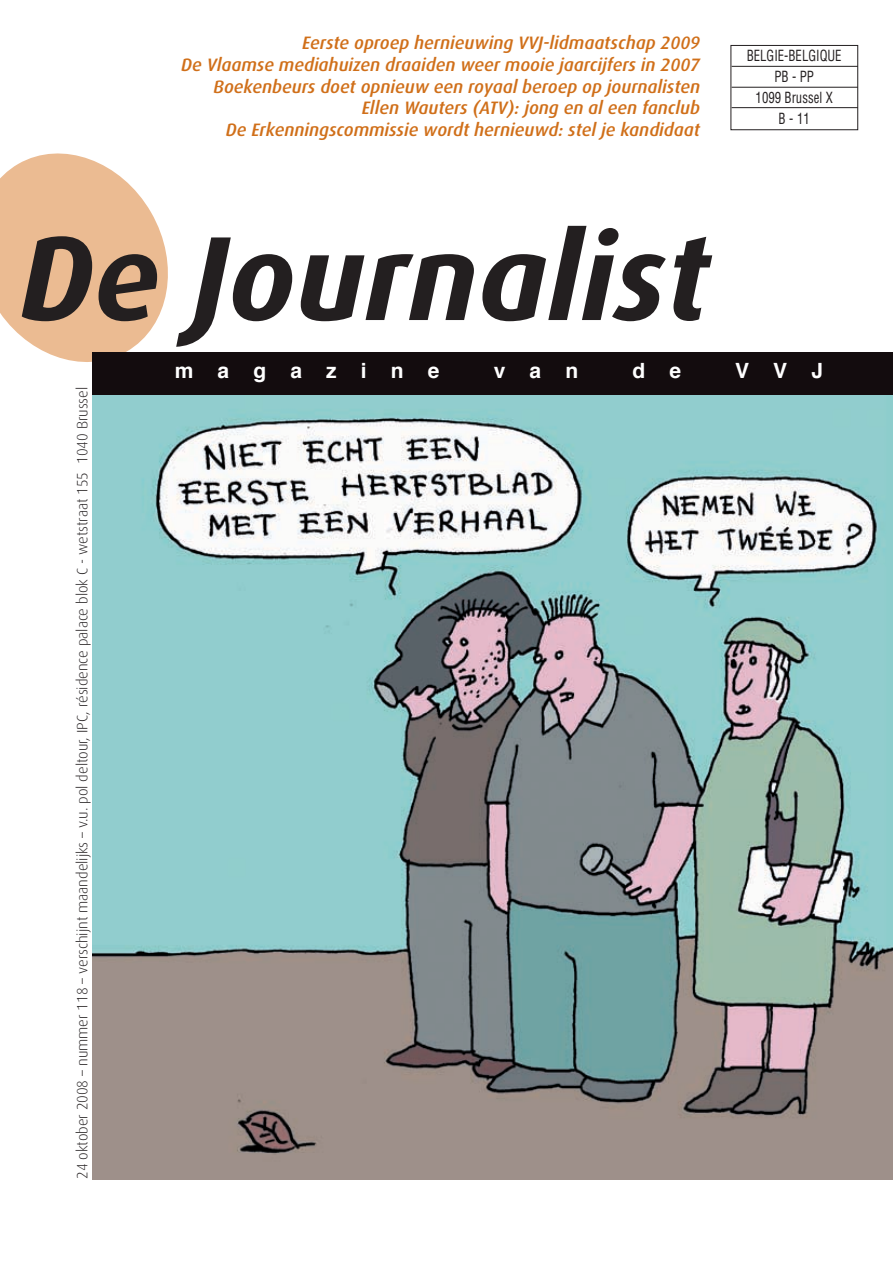
<style>
.page{position:relative;width:893px;height:1263px;background:#fff}
.page>*{position:absolute;margin:0;border:0;box-sizing:border-box;transform-origin:0 0}
.t1{font:italic 700 120px "Dax";color:#231f20}
.t2{font:700 21px "Helvetica";letter-spacing:1.15em;color:#fff}
.t3{font:italic 500 18px/21.6px "Dax";color:#d06f19;text-align:right}
.t4{font:300 15px "Dax";letter-spacing:-.005em;color:#231f20}
.t5{font:condensed 15px/21px "Helvetica LT Std";color:#231f20;text-align:center;scale:.85 1}
</style>
<div class="page">
<img style="left:92px;top:395px;width:801px;height:784px">
<svg style="left:0;top:153px;width:181px;height:209px"></svg>
<div style="left:92px;top:353px;width:801px;height:42px;background:#130c0e"></div>
<div style="left:730px;top:45px;width:128px;height:85px;border:1px solid #231f20"></div>
<hr style="left:732px;top:66px;width:126px;height:1px;background:#231f20">
<hr style="left:732px;top:87px;width:126px;height:1px;background:#231f20">
<hr style="left:732px;top:107px;width:126px;height:1px;background:#231f20">
<p class="t3" style="left:181px;top:33px;width:520px">Eerste oproep hernieuwing VVJ-lidmaatschap 2009<br>De Vlaamse mediahuizen draaiden weer mooie jaarcijfers in 2007<br>Boekenbeurs doet opnieuw een royaal beroep op journalisten Ellen Wauters (ATV): jong en al een fanclub<br>De Erkenningscommissie wordt hernieuwd: stel je kandidaat</p>
<p class="t5" style="left:747px;top:45px;width:113px">BELGIE-BELGIQUE<br>PB - PP<br>1099 Brussel X<br>B - 11</p>
<h1 class="t1" style="left:19px;top:211px;width:692px">De Journalist</h1>
<p class="t2" style="left:175px;top:352px;width:266px">magazine</p>
<p class="t2" style="left:494px;top:352px;width:86px">van</p>
<p class="t2" style="left:632px;top:352px;width:50px">d e</p>
<p class="t2" style="left:735px;top:352px;width:89px">VVJ</p>
<p class="t4" style="left:74px;top:1179px;width:793px;rotate:-90deg">24 oktober 2008 – nummer 118 – verschijnt maandelijks – v.u. pol deltour, IPC, résidence palace blok C - wetstraat 155 1040 Brussel</p>
</div>
